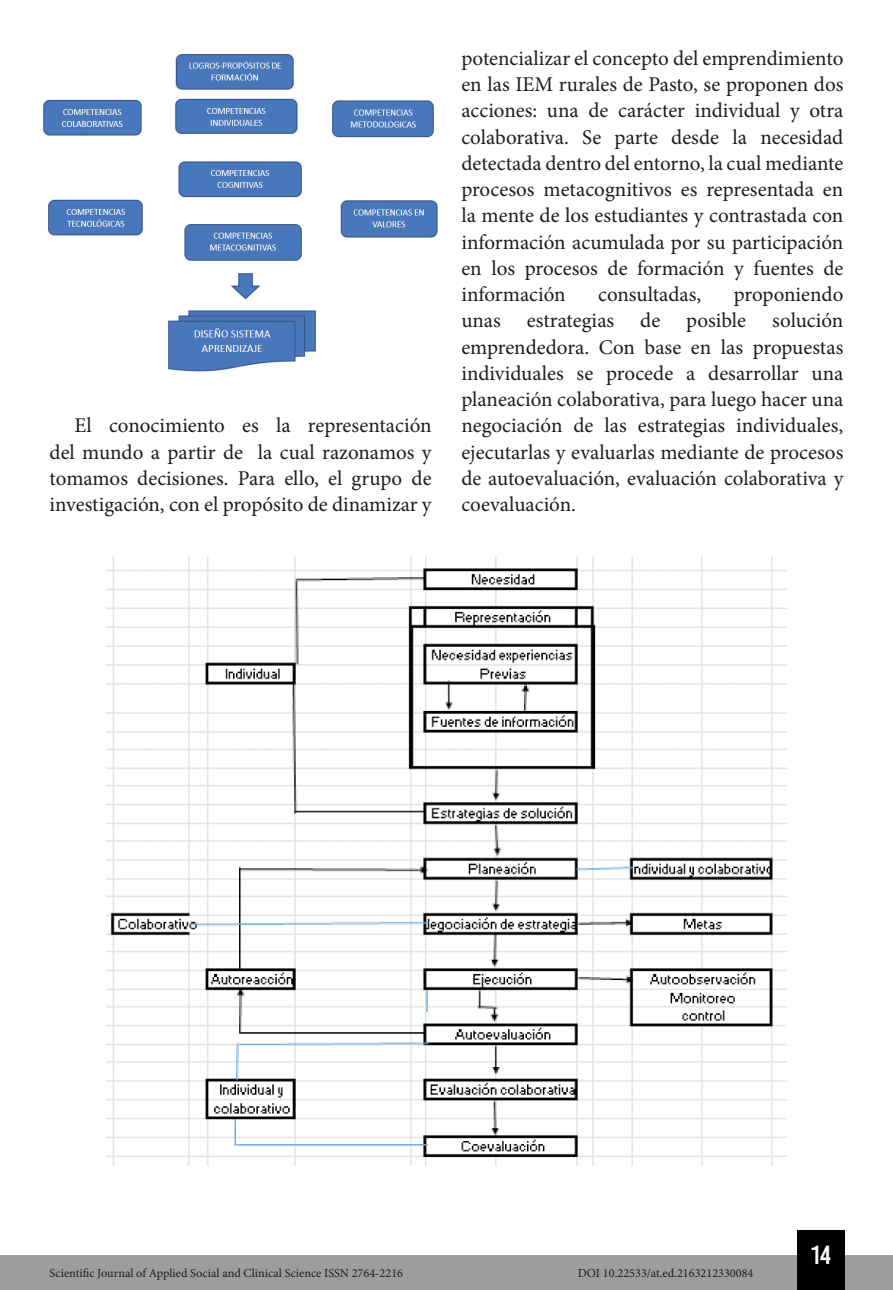
<style>
.page{position:relative;width:893px;height:1290px;background:#fff}
.page>*{position:absolute;margin:0;border:0;box-sizing:border-box;transform-origin:0 0}
.t1{font:26.25px "Bebas Kai";color:#fff}
.t2{font:21px/26.2px "Minion Pro";color:#1d1d1b;text-align:justify}
.t3{font:12.25px "Minion Pro";color:#1d1d1b}
</style>
<div class="page">
<div style="left:0;top:1255px;width:893px;height:35px;background:#9d9d9d"></div>
<div style="left:797px;top:1230px;width:48px;height:60px;background:#000"></div>
<img style="left:43px;top:54px;width:395px;height:318px">
<img style="left:106px;top:556px;width:681px;height:609px">
<p class="t2" style="left:50px;top:413px;width:383px;text-indent:25px">El conocimiento es la representación del mundo a partir de la cual razonamos y tomamos decisiones. Para ello, el grupo de investigación, con el propósito de dinamizar y</p>
<p class="t2" style="left:461px;top:45px;width:384px">potencializar el concepto del emprendimiento en las IEM rurales de Pasto, se proponen dos acciones: una de carácter individual y otra colaborativa. Se parte desde la necesidad detectada dentro del entorno, la cual mediante procesos metacognitivos es representada en la mente de los estudiantes y contrastada con información acumulada por su participación en los procesos de formación y fuentes de información</p>
<p class="t2" style="left:461px;top:281px;width:384px;text-indent:272px">proponiendo unas estrategias de posible solución emprendedora. Con base en las propuestas individuales se procede a desarrollar una planeación colaborativa, para luego hacer una negociación de las estrategias individuales, ejecutarlas y evaluarlas mediante de procesos de autoevaluación, evaluación colaborativa y coevaluación.</p>
<p class="t2" style="left:598px;top:281px;width:105px">consultadas,</p>
<p class="t1" style="left:811px;top:1241px;width:21px">14</p>
<p class="t3" style="left:50px;top:1265px;width:355px">Scientific Journal of Applied Social and Clinical Science ISSN 2764-2216</p>
<p class="t3" style="left:578px;top:1265px;width:177px">DOI 10.22533/at.ed.2163212330084</p>
</div>
